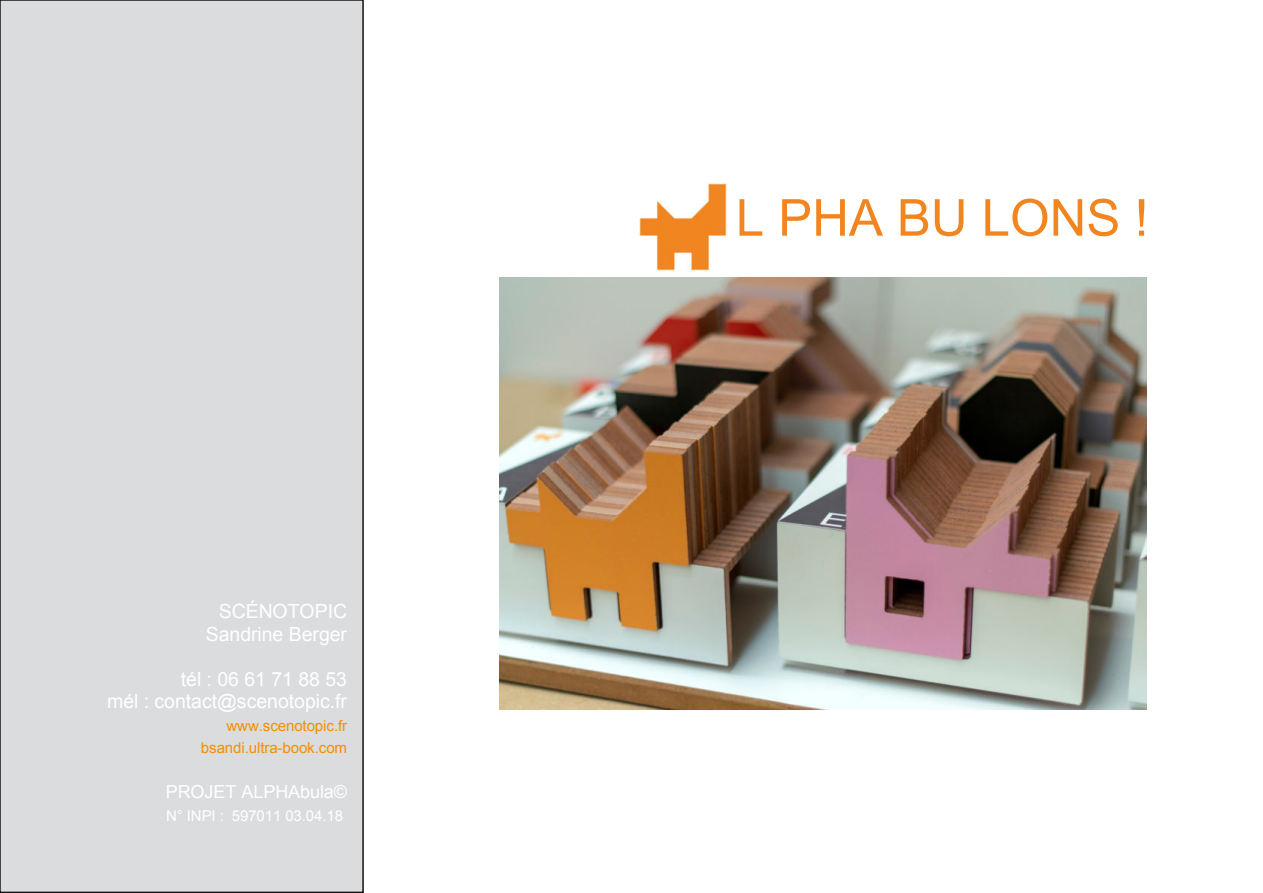
<style>
.page{position:relative;width:1263px;height:893px;background:#fff}
.page>*{position:absolute;margin:0;border:0;box-sizing:border-box;transform-origin:0 0}
.t1{font:51px "Arial";color:#f1851f}
.t2{font:19.5px/22.5px "Arial";color:#fff;text-align:right}
.t3{font:18px "Arial";letter-spacing:-.005em;color:#fff}
.t4{font:15px/22.5px "Arial";letter-spacing:-.005em;color:#f48f00;text-align:right}
.t5{font:15px "Arial";letter-spacing:-.005em;color:#fff}
</style>
<div class="page">
<div style="left:0;top:0;width:363px;height:892px;background:#dbdcdd"></div>
<div style="left:0;top:0;width:364px;height:893px;border:2px solid #171513"></div>
<img style="left:499px;top:278px;width:647px;height:431px">
<img style="left:638px;top:183px;width:89px;height:89px">
<p class="t2" style="left:206px;top:602px;width:143px">SCÉNOTOPIC<br>Sandrine Berger</p>
<p class="t2" style="left:107px;top:669px;width:241px">tél : 06 61 71 88 53<br>mél : contact@scenotopic.fr</p>
<p class="t4" style="left:201px;top:716px;width:148px">www.scenotopic.fr bsandi.ultra-book.com</p>
<p class="t3" style="left:166px;top:785px;width:183px">PROJET ALPHAbula©</p>
<p class="t5" style="left:166px;top:810px;width:178px">N° INPI : 597011 03.04.18</p>
<h1 class="t1" style="left:736px;top:198px;width:414px">L PHA BU LONS !</h1>
</div>
